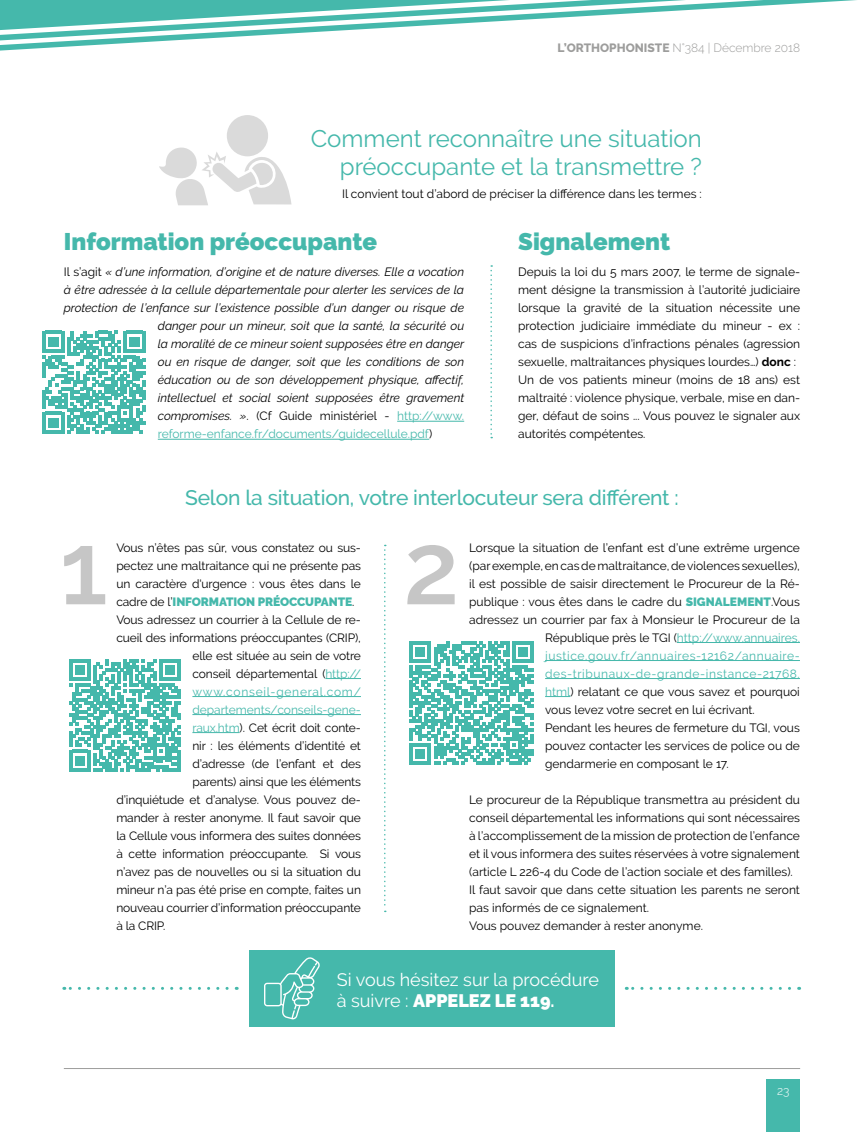
<style>
.page{position:relative;width:864px;height:1132px;background:#fff}
.page>*{position:absolute;margin:0;border:0;box-sizing:border-box;transform-origin:0 0}
.t1{font:600 102px "Raleway";color:#c6c6c6}
.t2{font:24px/28.8px "Raleway";color:#45b8ab;text-align:right}
.t3{font:900 24px "Raleway";color:#45b8ab}
.t4{font:500 21px "Raleway";letter-spacing:-.01em;color:#45b8ab}
.t5{font:18px/21px "Raleway";color:#fff}
.t6{font:12px/18px "Raleway";color:#000}
.t7{font:italic 12px "Raleway";color:#000}
.t8{font:12px "Raleway";color:#45b8ab}
.t9{font:12px "Raleway";letter-spacing:.05em;color:#45b8ab}
.t10{font:300 12px "Raleway";color:#9d9d9c}
.t11{font:900 12px "Raleway";letter-spacing:-.01em;color:#45b8ab}
.t12{font:12px "Raleway";letter-spacing:.06em;color:#45b8ab}
.t13{font:300 12px "Raleway";color:#fff}
.s1{font-weight:800}
.s2{font-style:normal}
.s3{font-style:italic}
.s4{color:#45b8ab}
.s5{color:#000}
.s6{font-weight:700}
.s7{font-weight:400;color:#000}
.s8{font-weight:900;color:#45b8ab}
.s9{font-weight:900}
</style>
<div class="page">
<div style="left:766px;top:1079px;width:33px;height:52px;background:#45b8ab"></div>
<hr style="left:64px;top:1067px;width:735px;height:1px;background:#9d9d9c">
<svg style="left:0;top:0;width:857px;height:51px"></svg>
<hr style="left:397px;top:421px;width:67px;height:1px;background:#45b8ab">
<hr style="left:158px;top:439px;width:271px;height:1px;background:#45b8ab">
<svg style="left:43px;top:331px;width:102px;height:102px"></svg>
<hr style="left:325px;top:678px;width:36px;height:1px;background:#45b8ab">
<hr style="left:192px;top:696px;width:169px;height:1px;background:#45b8ab">
<hr style="left:192px;top:714px;width:169px;height:1px;background:#45b8ab">
<hr style="left:192px;top:732px;width:47px;height:1px;background:#45b8ab">
<svg style="left:69px;top:659px;width:111px;height:111px"></svg>
<hr style="left:177px;top:749px;width:3px;height:21px;background:#45b8ab">
<hr style="left:676px;top:642px;width:123px;height:1px;background:#45b8ab">
<hr style="left:545px;top:660px;width:254px;height:1px;background:#45b8ab">
<hr style="left:545px;top:678px;width:254px;height:1px;background:#45b8ab">
<svg style="left:545px;top:696px;width:25px;height:1px"></svg>
<svg style="left:410px;top:641px;width:123px;height:123px"></svg>
<svg style="left:159px;top:147px;width:132px;height:58px"></svg>
<div style="left:227px;top:115px;width:41px;height:41px;background:#dadada;border-radius:50%"></div>
<svg style="left:490px;top:265px;width:2px;height:173px"></svg>
<svg style="left:384px;top:544px;width:1px;height:367px"></svg>
<div style="left:249px;top:949px;width:365px;height:77px;background:#45b8ab"></div>
<svg style="left:264px;top:957px;width:56px;height:62px"></svg>
<svg style="left:64px;top:986px;width:163px;height:3px"></svg>
<svg style="left:626px;top:986px;width:163px;height:3px"></svg>
<p class="t10" style="left:557px;top:41px;width:244px"><span class="s1">L’ORTHOPHONISTE</span> N°384 | Décembre 2018</p>
<h2 class="t2" style="left:310px;top:124px;width:392px">Comment reconnaître une situation préoccupante et la transmettre ?</h2>
<p class="t6" style="left:342px;top:184px;width:361px">Il convient tout d’abord de préciser la différence dans les termes :</p>
<h2 class="t3" style="left:64px;top:228px;width:314px">Information préoccupante</h2>
<p class="t7" style="left:64px;top:265px;width:401px"><span class="s2">Il s’agit</span> « d’une information, d’origine et de nature diverses. Elle a vocation</p>
<p class="t7" style="left:64px;top:283px;width:401px">à être adressée à la cellule départementale pour alerter les services de la</p>
<p class="t7" style="left:64px;top:301px;width:402px">protection de l’enfance sur l’existence possible d’un danger ou risque de</p>
<p class="t7" style="left:158px;top:319px;width:308px">danger pour un mineur, soit que la santé, la sécurité ou</p>
<p class="t7" style="left:158px;top:337px;width:308px">la moralité de ce mineur soient supposées être en danger</p>
<p class="t7" style="left:158px;top:355px;width:308px">ou en risque de danger, soit que les conditions de son</p>
<p class="t7" style="left:158px;top:373px;width:308px">éducation ou de son développement physique, affectif,</p>
<p class="t7" style="left:158px;top:391px;width:308px">intellectuel et social soient supposées être gravement</p>
<p class="t6" style="left:158px;top:407px;width:308px"><span class="s3">compromises. »</span>. (Cf Guide ministériel - <span class="s4">http://www.</span></p>
<p class="t8" style="left:158px;top:427px;width:276px">reforme-enfance.fr/documents/guidecellule.pdf<span class="s5">)</span></p>
<h2 class="t3" style="left:518px;top:228px;width:153px">Signalement</h2>
<p class="t6" style="left:518px;top:263px;width:283px">Depuis la loi du 5 mars 2007, le terme de signale&shy;ment désigne la transmission à l’autorité judiciaire lorsque la gravité de la situation nécessite une protection judiciaire immédiate du mineur - ex : cas de suspicions d’infractions pénales (agression sexuelle, maltraitances physiques lourdes…) <span class="s6">donc</span> :<br>Un de vos patients mineur (moins de 18 ans) est maltraité : violence physique, verbale, mise en dan&shy;ger, défaut de soins ... Vous pouvez le signaler aux autorités compétentes.</p>
<h3 class="t4" style="left:185px;top:485px;width:495px">Selon la situation, votre interlocuteur sera différent :</h3>
<h1 class="t1" style="left:60px;top:509px;width:50px">1</h1>
<p class="t6" style="left:116px;top:538px;width:246px">Vous n’êtes pas sûr, vous constatez ou sus-</p>
<p class="t6" style="left:116px;top:556px;width:246px">pectez une maltraitance qui ne présente pas</p>
<p class="t6" style="left:116px;top:574px;width:246px">un caractère d'urgence : vous êtes dans le</p>
<p class="t11" style="left:116px;top:594px;width:239px"><span class="s7">cadre de l’</span>INFORMATION PRÉOCCUPANTE<span class="s7">.</span></p>
<p class="t6" style="left:116px;top:610px;width:246px">Vous adressez un courrier à la Cellule de re-</p>
<p class="t6" style="left:116px;top:628px;width:246px">cueil des informations préoccupantes (CRIP),</p>
<p class="t6" style="left:192px;top:646px;width:170px">elle est située au sein de votre</p>
<p class="t6" style="left:192px;top:664px;width:170px">conseil départemental (<span class="s4">http://</span></p>
<p class="t12" style="left:192px;top:684px;width:170px">www.conseil-general.com/</p>
<p class="t8" style="left:192px;top:702px;width:170px">departements/conseils-gene-</p>
<p class="t6" style="left:192px;top:718px;width:170px"><span class="s4">raux.htm</span>). Cet écrit doit conte-</p>
<p class="t6" style="left:192px;top:736px;width:170px">nir : les éléments d’identité et</p>
<p class="t6" style="left:192px;top:754px;width:170px">d’adresse (de l’enfant et des</p>
<p class="t6" style="left:192px;top:772px;width:170px">parents) ainsi que les éléments</p>
<p class="t6" style="left:116px;top:790px;width:246px">d’inquiétude et d’analyse. Vous pouvez de-</p>
<p class="t6" style="left:116px;top:808px;width:246px">mander à rester anonyme. Il faut savoir que</p>
<p class="t6" style="left:116px;top:826px;width:246px">la Cellule vous informera des suites données</p>
<p class="t6" style="left:116px;top:844px;width:246px">à cette information préoccupante. Si vous</p>
<p class="t6" style="left:116px;top:862px;width:246px">n’avez pas de nouvelles ou si la situation du</p>
<p class="t6" style="left:116px;top:880px;width:246px">mineur n’a pas été prise en compte, faites un</p>
<p class="t6" style="left:116px;top:898px;width:246px">nouveau courrier d’information préoccupante</p>
<p class="t6" style="left:116px;top:916px;width:51px">à la CRIP.</p>
<h1 class="t1" style="left:403px;top:509px;width:57px">2</h1>
<p class="t6" style="left:469px;top:538px;width:332px">Lorsque la situation de l’enfant est d’une extrême urgence</p>
<p class="t6" style="left:469px;top:556px;width:332px">(par exemple, en cas de maltraitance, de violences sexuelles),</p>
<p class="t6" style="left:469px;top:574px;width:332px">il est possible de saisir directement le Procureur de la Ré-</p>
<p class="t6" style="left:469px;top:592px;width:332px">publique : vous êtes dans le cadre du <span class="s8">SIGNALEMENT</span>.Vous</p>
<p class="t6" style="left:469px;top:610px;width:332px">adressez un courrier par fax à Monsieur le Procureur de la</p>
<p class="t8" style="left:545px;top:630px;width:256px"><span class="s5">République près le TGI (</span>http://www.annuaires.</p>
<p class="t9" style="left:545px;top:648px;width:256px">justice.gouv.fr/annuaires-12162/annuaire-</p>
<p class="t9" style="left:545px;top:666px;width:256px">des-tribunaux-de-grande-instance-21768.</p>
<p class="t6" style="left:545px;top:682px;width:256px"><span class="s4">html</span>) relatant ce que vous savez et pourquoi</p>
<p class="t6" style="left:545px;top:700px;width:211px">vous levez votre secret en lui écrivant.</p>
<p class="t6" style="left:545px;top:718px;width:256px">Pendant les heures de fermeture du TGI, vous</p>
<p class="t6" style="left:545px;top:736px;width:256px">pouvez contacter les services de police ou de</p>
<p class="t6" style="left:545px;top:754px;width:185px">gendarmerie en composant le 17.</p>
<p class="t6" style="left:469px;top:790px;width:332px">Le procureur de la République transmettra au président du conseil départemental les informations qui sont nécessaires à l’accomplissement de la mission de protection de l’enfance et il vous informera des suites réservées à votre signalement (article L 226-4 du Code de l’action sociale et des familles).<br>Il faut savoir que dans cette situation les parents ne seront pas informés de ce signalement.<br>Vous pouvez demander à rester anonyme.</p>
<h3 class="t5" style="left:336px;top:969px;width:263px">Si vous hésitez sur la procédure à suivre : <span class="s9">APPELEZ LE 119</span><span class="s6">.</span></h3>
<p class="t13" style="left:776px;top:1083px;width:14px">23</p>
</div>
